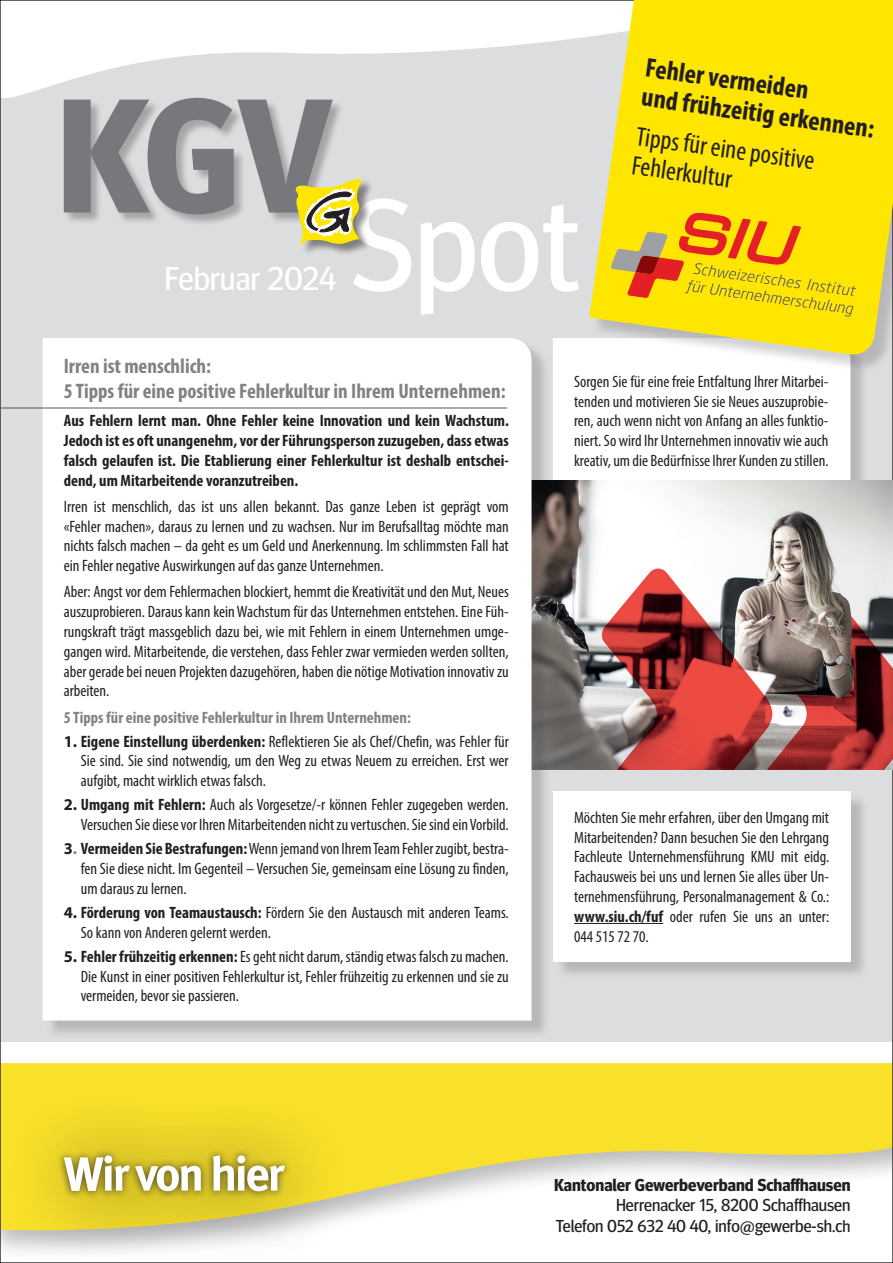
<style>
.page{position:relative;width:893px;height:1263px;background:#fff}
.page>*{position:absolute;margin:0;border:0;box-sizing:border-box;transform-origin:0 0}
.t1{font:33px "Meta Headline Pro";color:#fff}
.t2{font:700 condensed 27px/29.2px "Myriad Pro";color:#231f20}
.t3{font:condensed 27px/29.2px "Myriad Pro";color:#231f20}
.t4{font:700 condensed 21px/24.8px "Myriad Pro";color:#808285}
.t5{font:17.25px/20.7px "Meta Headline Pro";color:#231f20;text-align:right}
.t6{font:700 17.25px "Meta Headline Pro";color:#231f20}
.t7{font:condensed 16.5px/19.8px "Myriad Pro";color:#231f20;text-align:justify}
.t8{font:700 condensed 16.5px/19.8px "Myriad Pro";color:#231f20;text-align:justify}
.t9{font:700 condensed 16.5px "Myriad Pro";color:#808285}
.s1{font-weight:700;font-stretch:normal}
.s2{font-weight:700}
.s3{font-weight:700;font-stretch:normal;color:#808285}
.s4{font-size:16.5px}
</style>
<div class="page">
<svg style="left:10px;top:37px;width:579px;height:61px;fill:#dcdddf"></svg>
<div style="left:0;top:98px;width:893px;height:944px;background:#dcdddf"></div>
<svg style="left:2px;top:1063px;width:889px;height:173px;fill:#f9e129"></svg>
<div style="left:6px;top:1094px;width:347px;height:169px;background:#231f20;opacity:.95"></div>
<div style="left:57px;top:1147px;width:236px;height:52px;background:#231f20;opacity:.75"></div>
<svg style="left:64px;top:1155px;width:137px;height:36px"></svg>
<svg style="left:213px;top:1155px;width:72px;height:36px"></svg>
<svg style="left:64px;top:98px;width:515px;height:217px"></svg>
<div style="left:555px;top:793px;width:314px;height:186px;background:#231f20;opacity:.2"></div>
<div style="left:553px;top:791px;width:297px;height:170px;background:#fff"></div>
<hr style="left:574px;top:923px;width:89px;height:1px;background:#231f20">
<div style="left:555px;top:340px;width:314px;height:181px;background:#231f20;opacity:.2"></div>
<div style="left:553px;top:338px;width:297px;height:142px;background:#fff"></div>
<img style="left:550px;top:480px;width:343px;height:289px">
<div style="left:45px;top:340px;width:505px;height:699px;background:#231f20;opacity:.2"></div>
<div style="left:43px;top:338px;width:488px;height:682px;background:#fff"></div>
<hr style="left:0;top:408px;width:507px;height:1px;background:#57585a">
<div style="left:592px;top:0;width:301px;height:373px;background:#231f20;opacity:.2"></div>
<svg style="left:589px;top:0;width:304px;height:356px;fill:#ffe601"></svg>
<svg style="left:611px;top:212px;width:245px;height:105px"></svg>
<h1 class="t1" style="left:165px;top:254px;width:173px">Februar 2024</h1>
<p class="t4" style="left:64px;top:353px;width:443px">Irren ist menschlich:<br>5 Tipps für eine positive Fehlerkultur in Ihrem Unternehmen:</p>
<p class="t8" style="left:64px;top:410px;width:447px">Aus Fehlern lernt man. Ohne Fehler keine Innovation und kein Wachstum.<br>Jedoch ist es oft unangenehm, vor der Führungsperson zuzugeben, dass etwas falsch gelaufen ist. Die Etablierung einer Fehlerkultur ist deshalb entschei&shy;dend, um Mitarbeitende voranzutreiben.</p>
<p class="t7" style="left:64px;top:496px;width:446px">Irren ist menschlich, das ist uns allen bekannt. Das ganze Leben ist geprägt vom «Fehler machen», daraus zu lernen und zu wachsen. Nur im Berufsalltag möchte man nichts falsch machen – da geht es um Geld und Anerkennung. Im schlimmsten Fall hat ein Fehler negative Auswirkungen auf das ganze Unternehmen.</p>
<p class="t7" style="left:64px;top:582px;width:446px">Aber: Angst vor dem Fehlermachen blockiert, hemmt die Kreativität und den Mut, Neues auszuprobieren. Daraus kann kein Wachstum für das Unternehmen entstehen. Eine Füh&shy;rungskraft trägt massgeblich dazu bei, wie mit Fehlern in einem Unternehmen umge&shy;gangen wird. Mitarbeitende, die verstehen, dass Fehler zwar vermieden werden sollten, aber gerade bei neuen Projekten dazugehören, haben die nötige Motivation innovativ zu arbeiten.</p>
<p class="t9" style="left:64px;top:707px;width:349px">5 Tipps für eine positive Fehlerkultur in Ihrem Unternehmen:</p>
<p class="t7" style="left:81px;top:731px;width:429px;text-indent:-17px"><span class="s1">1.</span> <span class="s2">Eigene Einstellung überdenken:</span> Reflektieren Sie als Chef/Chefin, was Fehler für Sie sind. Sie sind notwendig, um den Weg zu etwas Neuem zu erreichen. Erst wer aufgibt, macht wirklich etwas falsch.</p>
<p class="t7" style="left:64px;top:795px;width:446px;text-align:right"><span class="s1">2.</span> <span class="s2">Umgang mit Fehlern:</span> Auch als Vorgesetze/-r können Fehler zugegeben werden.<br>Versuchen Sie diese vor Ihren Mitarbeitenden nicht zu vertuschen. Sie sind ein Vorbild.</p>
<p class="t7" style="left:81px;top:839px;width:429px;text-indent:-17px"><span class="s1">3</span><span class="s3">.</span> <span class="s2">Vermeiden Sie Bestrafungen:</span> Wenn jemand von Ihrem Team Fehler zugibt, bestra&shy;fen Sie diese nicht. Im Gegenteil – Versuchen Sie, gemeinsam eine Lösung zu finden, um daraus zu lernen.</p>
<p class="t7" style="left:81px;top:902px;width:430px;text-indent:-17px"><span class="s1">4.</span> <span class="s2">Förderung von Teamaustausch:</span> Fördern Sie den Austausch mit anderen Teams.<br>So kann von Anderen gelernt werden.</p>
<p class="t7" style="left:81px;top:946px;width:430px;text-indent:-17px"><span class="s1">5.</span> <span class="s2">Fehler frühzeitig erkennen:</span> Es geht nicht darum, ständig etwas falsch zu machen.<br>Die Kunst in einer positiven Fehlerkultur ist, Fehler frühzeitig zu erkennen und sie zu vermeiden, bevor sie passieren.</p>
<h2 class="t2" style="left:648px;top:52px;width:236px;rotate:8deg">Fehler vermeiden<br>und frühzeitig erkennen:</h2>
<h2 class="t3" style="left:638px;top:121px;width:181px;rotate:8deg">Tipps für eine positive<br>Fehlerkultur</h2>
<p class="t7" style="left:574px;top:371px;width:256px">Sorgen Sie für eine freie Entfaltung Ihrer Mitarbei&shy;tenden und motivieren Sie sie Neues auszuprobie&shy;ren, auch wenn nicht von Anfang an alles funktio&shy;niert. So wird Ihr Unternehmen innovativ wie auch kreativ, um die Bedürfnisse Ihrer Kunden zu stillen.</p>
<p class="t7" style="left:574px;top:807px;width:257px">Möchten Sie mehr erfahren, über den Umgang mit Mitarbeitenden? Dann besuchen Sie den Lehrgang Fachleute Unternehmensführung KMU mit eidg.<br>Fachausweis bei uns und lernen Sie alles über Un&shy;ternehmensführung, Personalmanagement &amp; Co.: <span class="s2">www.siu.ch/fuf</span> oder rufen Sie uns an unter:<br>044 515 72 70.</p>
<p class="t6" style="left:554px;top:1171px;width:298px">Kantonaler Gewerbeverband Schaffhausen</p>
<p class="t5" style="left:556px;top:1194px;width:296px">Herrenacker 15, 8200 Schaffhausen<br>Telefon 052 632 40 40, info@gewerbe-sh.c<span class="s4">h</span></p>
</div>
